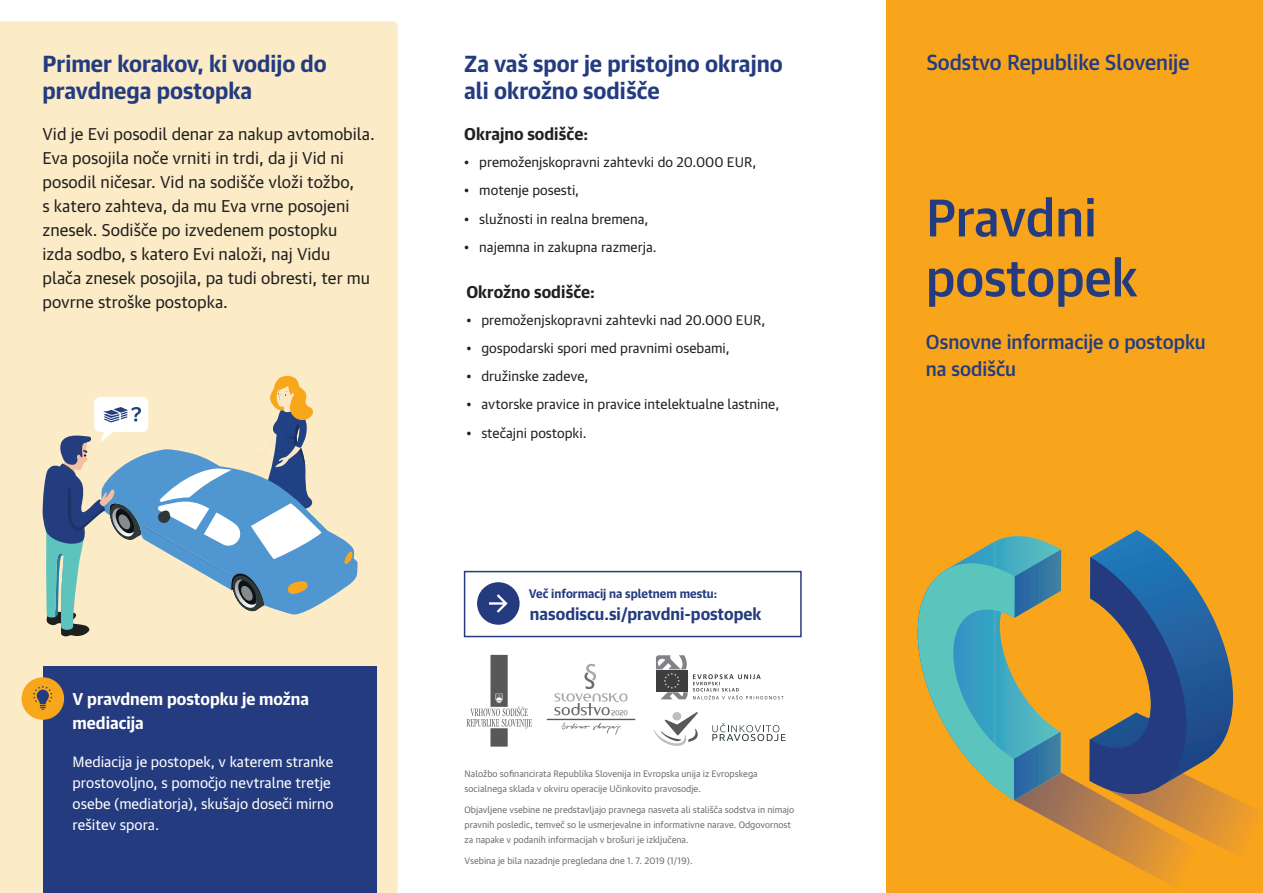
<style>
.page{position:relative;width:1263px;height:893px;background:#fff}
.page>*{position:absolute;margin:0;border:0;box-sizing:border-box;transform-origin:0 0}
.t1{font:500 51px/60px "Guardian Sans Text";color:#243c7f}
.t2{font:700 22.5px/27px "Guardian Sans Text";color:#243c7f}
.t3{font:500 21px "Guardian Sans Text";color:#243c7f}
.t4{font:500 19.5px/27px "Guardian Sans Text";color:#243c7f}
.t5{font:16.5px/24px "Guardian Sans Text";color:#231f20}
.t6{font:700 16.5px/24px "Guardian Sans Text";color:#fff}
.t7{font:700 16.5px "Guardian Sans Text";color:#231f20}
.t8{font:700 16.5px "Guardian Sans Text";color:#243c7f}
.t9{font:14.4px/21px "Guardian Sans Text";color:#fff}
.t10{font:13.5px "Guardian Sans Text";color:#231f20}
.t11{font:700 12px "Guardian Sans Text";color:#243c7f}
.t12{font:9px/15px "Guardian Sans Text";color:#6c6d70}
</style>
<div class="page">
<div style="left:886px;top:0;width:377px;height:893px;background:#f9a51b"></div>
<svg style="left:917px;top:530px;width:338px;height:354px"></svg>
<div style="left:0;top:21px;width:398px;height:872px;background:#fbebc7"></div>
<div style="left:477px;top:582px;width:43px;height:43px;background:#243c7f;border-radius:50%"></div>
<svg style="left:489px;top:594px;width:19px;height:19px"></svg>
<div style="left:43px;top:667px;width:334px;height:226px;background:#243c7f"></div>
<div style="left:22px;top:677px;width:42px;height:43px;background:#f8a61b;border-radius:50%"></div>
<svg style="left:33px;top:686px;width:19px;height:24px"></svg>
<div style="left:464px;top:571px;width:338px;height:66px;border:2px solid #243c7f"></div>
<svg style="left:43px;top:373px;width:315px;height:264px;background:#bcc6c1"></svg>
<hr style="left:547px;top:719px;width:88px;height:1px;background:#57585a">
<svg style="left:554px;top:664px;width:74px;height:51px"></svg>
<svg style="left:562px;top:723px;width:59px;height:12px"></svg>
<svg style="left:654px;top:712px;width:44px;height:34px"></svg>
<svg style="left:712px;top:723px;width:74px;height:18px"></svg>
<div style="left:490px;top:655px;width:18px;height:52px;background:#57585a"></div>
<div style="left:490px;top:728px;width:18px;height:19px;background:#57585a"></div>
<svg style="left:466px;top:693px;width:66px;height:36px"></svg>
<svg style="left:656px;top:655px;width:127px;height:44px"></svg>
<h2 class="t2" style="left:43px;top:48px;width:286px">Primer korakov, ki vodijo do pravdnega postopka</h2>
<p class="t5" style="left:43px;top:121px;width:334px">Vid je Evi posodil denar za nakup avtomobila.<br>Eva posojila noče vrniti in trdi, da ji Vid ni posodil ničesar. Vid na sodišče vloži tožbo,<br>s katero zahteva, da mu Eva vrne posojeni znesek. Sodišče po izvedenem postopku<br>izda sodbo, s katero Evi naloži, naj Vidu<br>plača znesek posojila, pa tudi obresti, ter mu povrne stroške postopka.</p>
<h3 class="t6" style="left:73px;top:685px;width:238px">V pravdnem postopku je možna mediacija</h3>
<h3 class="t9" style="left:73px;top:750px;width:262px">Mediacija je postopek, v katerem stranke prostovoljno, s pomočjo nevtralne tretje osebe (mediatorja), skušajo doseči mirno rešitev spora.</h3>
<h2 class="t2" style="left:464px;top:48px;width:320px">Za vaš spor je pristojno okrajno ali okrožno sodišče</h2>
<h3 class="t7" style="left:464px;top:120px;width:125px">Okrajno sodišče:</h3>
<h3 class="t10" style="left:464px;top:151px;width:294px">• premoženjskopravni zahtevki do 20.000 EUR,</h3>
<h3 class="t10" style="left:464px;top:180px;width:116px">• motenje posesti,</h3>
<h3 class="t10" style="left:464px;top:208px;width:186px">• služnosti in realna bremena,</h3>
<h3 class="t10" style="left:464px;top:236px;width:194px">• najemna in zakupna razmerja.</h3>
<h3 class="t7" style="left:466px;top:278px;width:130px">Okrožno sodišče:</h3>
<h3 class="t10" style="left:466px;top:309px;width:300px">• premoženjskopravni zahtevki nad 20.000 EUR,</h3>
<h3 class="t10" style="left:466px;top:337px;width:265px">• gospodarski spori med pravnimi osebami,</h3>
<h3 class="t10" style="left:466px;top:365px;width:124px">• družinske zadeve,</h3>
<h3 class="t10" style="left:466px;top:394px;width:314px">• avtorske pravice in pravice intelektualne lastnine,</h3>
<h3 class="t10" style="left:466px;top:422px;width:122px">• stečajni postopki.</h3>
<h3 class="t11" style="left:529px;top:583px;width:190px">Več informacij na spletnem mestu:</h3>
<h3 class="t8" style="left:530px;top:600px;width:233px">nasodiscu.si/pravdni-postopek</h3>
<p class="t12" style="left:465px;top:765px;width:295px">Naložbo sofinancirata Republika Slovenija in Evropska unija iz Evropskega socialnega sklada v okviru operacije Učinkovito pravosodje.</p>
<p class="t12" style="left:465px;top:801px;width:331px">Objavljene vsebine ne predstavljajo pravnega nasveta ali stališča sodstva in nimajo pravnih posledic, temveč so le usmerjevalne in informativne narave. Odgovornost za napake v podanih informacijah v brošuri je izključena.</p>
<p class="t12" style="left:465px;top:852px;width:230px">Vsebina je bila nazadnje pregledana dne 1. 7. 2019 (1/19).</p>
<h3 class="t3" style="left:927px;top:45px;width:264px">Sodstvo Republike Slovenije</h3>
<h1 class="t1" style="left:926px;top:183px;width:213px">Pravdni postopek</h1>
<h3 class="t4" style="left:926px;top:326px;width:281px">Osnovne informacije o postopku na sodišču</h3>
</div>
